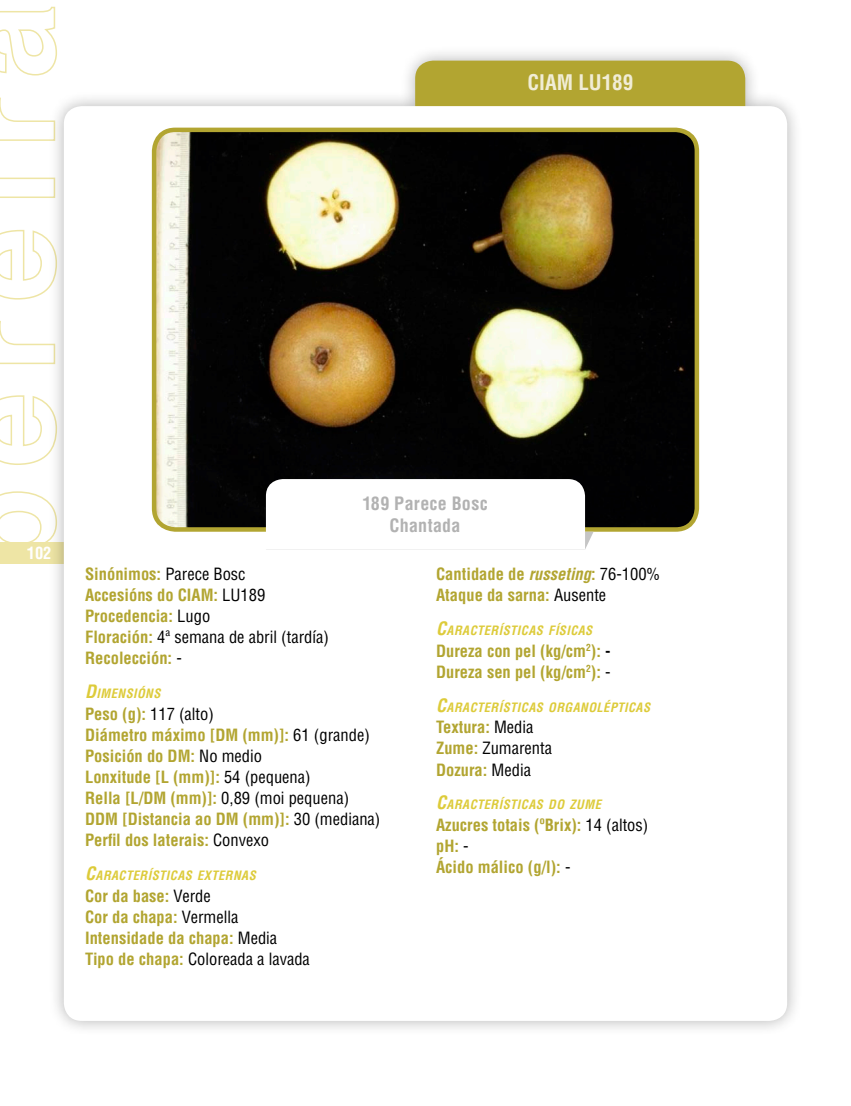
<style>
.page{position:relative;width:851px;height:1106px;background:#fff}
.page>*{position:absolute;margin:0;border:0;box-sizing:border-box;transform-origin:0 0}
.t1{font:700 condensed 21px "Helvetica LT Std";color:#f1edd6}
.t2{font:700 condensed 18px/22.5px "Helvetica LT Std";letter-spacing:.015em;color:#b2b2b2;text-align:center}
.t3{font:700 condensed 16.5px/21px "Helvetica LT Std";color:#b2a531}
.t4{font:700 condensed 16.5px "Helvetica LT Std";color:#fff}
.t5{font:italic 700 condensed 12.6px "Helvetica LT Std";letter-spacing:.035em;color:#ddcb3a}
.s1{font-weight:400;color:#000}
.s2{font-size:18px}
.s3{font-style:italic}
.s4{color:#000}
</style>
<div class="page">
<svg style="left:0;top:491px;width:48px;height:51px"></svg>
<svg style="left:0;top:395px;width:48px;height:70px"></svg>
<svg style="left:0;top:321px;width:48px;height:44px"></svg>
<svg style="left:0;top:229px;width:48px;height:71px"></svg>
<svg style="left:0;top:177px;width:48px;height:21px"></svg>
<svg style="left:0;top:97px;width:48px;height:44px"></svg>
<svg style="left:0;top:6px;width:56px;height:70px"></svg>
<div style="left:0;top:542px;width:71px;height:21px;background:#eee5a5"></div>
<div style="left:48px;top:45px;width:755px;height:991px;background:#000;opacity:.3"></div>
<div style="left:415px;top:61px;width:330px;height:100px;background:#b2a531;border-radius:18px"></div>
<div style="left:64px;top:106px;width:723px;height:914px;background:#fff;border-radius:18px"></div>
<img style="left:154px;top:130px;width:542px;height:399px">
<div style="left:152px;top:128px;width:547px;height:403px;border:4px solid #b2a531;border-radius:21px"></div>
<svg style="left:266px;top:479px;width:327px;height:70px"></svg>
<p class="t1" style="left:527px;top:69px;width:107px">CIAM LU189</p>
<p class="t4" style="left:27px;top:542px;width:26px">102</p>
<p class="t2" style="left:362px;top:491px;width:127px">189 Parece Bosc<br>Chantada</p>
<p class="t3" style="left:85px;top:563px;width:245px">Sinónimos: <span class="s1">Parece Bosc<br></span>Accesións do CIAM: <span class="s1">LU189<br></span>Procedencia: <span class="s1">Lugo<br></span>Floración: <span class="s1">4ª semana de abril (tardía)<br></span>Recolección: <span class="s1">-</span></p>
<p class="t5" style="left:85px;top:685px;width:77px"><span class="s2">D</span>IMENSIÓNS</p>
<p class="t3" style="left:85px;top:703px;width:297px">Peso (g): <span class="s1">117 (alto)<br></span>Diámetro máximo [DM (mm)]: <span class="s1">61 (grande)<br></span>Posición do DM: <span class="s1">No medio<br></span>Lonxitude [L (mm)]: <span class="s1">54 (pequena)<br></span>Rella [L/DM (mm)]: <span class="s1">0,89 (moi pequena)<br></span>DDM [Distancia ao DM (mm)]: <span class="s1">30 (mediana)<br></span>Perfil dos laterais: <span class="s1">Convexo</span></p>
<p class="t5" style="left:85px;top:867px;width:172px"><span class="s2">C</span>ARACTERÍSTICAS EXTERNAS</p>
<p class="t3" style="left:85px;top:885px;width:226px">Cor da base: <span class="s1">Verde<br></span>Cor da chapa: <span class="s1">Vermella<br></span>Intensidade da chapa: <span class="s1">Media<br></span>Tipo de chapa: <span class="s1">Coloreada a lavada</span></p>
<p class="t3" style="left:436px;top:563px;width:226px">Cantidade de <span class="s3">russeting</span>: <span class="s1">76-100%<br></span>Ataque da sarna: <span class="s1">Ausente</span></p>
<p class="t5" style="left:436px;top:622px;width:158px"><span class="s2">C</span>ARACTERÍSTICAS FÍSICAS</p>
<p class="t3" style="left:436px;top:640px;width:176px">Dureza con pel (kg/cm<sup>2</sup>): <span class="s4">-<br></span>Dureza sen pel (kg/cm<sup>2</sup>): <span class="s1">-</span></p>
<p class="t5" style="left:436px;top:699px;width:215px"><span class="s2">C</span>ARACTERÍSTICAS ORGANOLÉPTICAS</p>
<p class="t3" style="left:436px;top:717px;width:117px">Textura: <span class="s1">Media<br></span>Zume: <span class="s1">Zumarenta<br></span>Dozura: <span class="s1">Media</span></p>
<p class="t5" style="left:436px;top:796px;width:166px"><span class="s2">C</span>ARACTERÍSTICAS DO ZUME</p>
<p class="t3" style="left:436px;top:814px;width:214px">Azucres totais (ºBrix): <span class="s1">14 (altos) </span>pH: <span class="s1">-<br></span>Ácido málico (g/l): <span class="s1">-</span></p>
</div>
